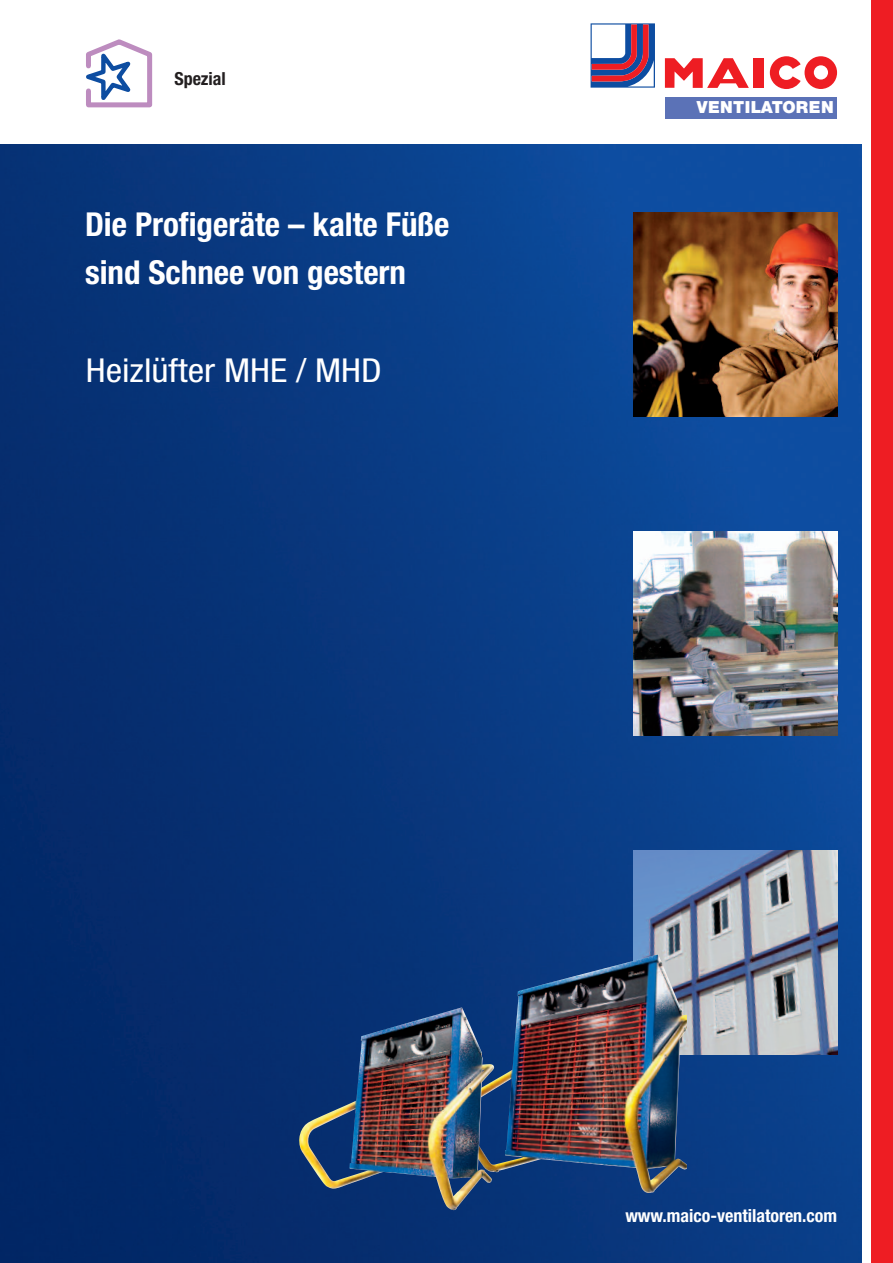
<style>
.page{position:relative;width:893px;height:1263px;background:#fff}
.page>*{position:absolute;margin:0;border:0;box-sizing:border-box;transform-origin:0 0}
.t1{font:700 condensed 33px/48px "Helvetica Neue";color:#fff}
.t2{font:condensed 33px "Helvetica Neue";color:#fff;scale:1.12 1}
.t3{font:700 condensed 18px "Helvetica Neue";color:#fff}
.t4{font:700 condensed 18px "Helvetica Neue";color:#231f20}
.t5{font:900 16.65px "Helvetica Neue";letter-spacing:.02em;color:#fff}
</style>
<div class="page">
<div style="left:871px;top:0;width:22px;height:1263px;background:#ee1d23"></div>
<img style="left:0;top:145px;width:861px;height:1118px">
<div style="left:753px;top:58px;width:10px;height:30px;background:#ee1d23"></div>
<svg style="left:665px;top:58px;width:84px;height:30px"></svg>
<svg style="left:770px;top:56px;width:67px;height:33px"></svg>
<svg style="left:591px;top:23px;width:64px;height:65px"></svg>
<div style="left:665px;top:97px;width:171px;height:22px;background:#5b72b7"></div>
<img style="left:633px;top:213px;width:204px;height:204px">
<img style="left:633px;top:531px;width:204px;height:205px">
<img style="left:633px;top:850px;width:204px;height:204px">
<svg style="left:86px;top:39px;width:66px;height:68px"></svg>
<img style="left:454px;top:954px;width:233px;height:239px">
<img style="left:299px;top:1007px;width:195px;height:203px">
<p class="t4" style="left:174px;top:72px;width:53px">Spezial</p>
<p class="t1" style="left:85px;top:203px;width:366px">Die Profigeräte – kalte Füße sind Schnee von gestern</p>
<p class="t2" style="left:86px;top:359px;width:266px">Heizlüfter MHE / MHD</p>
<p class="t5" style="left:697px;top:102px;width:138px">VENTILATOREN</p>
<p class="t3" style="left:625px;top:1209px;width:213px">www.maico-ventilatoren.com</p>
</div>
